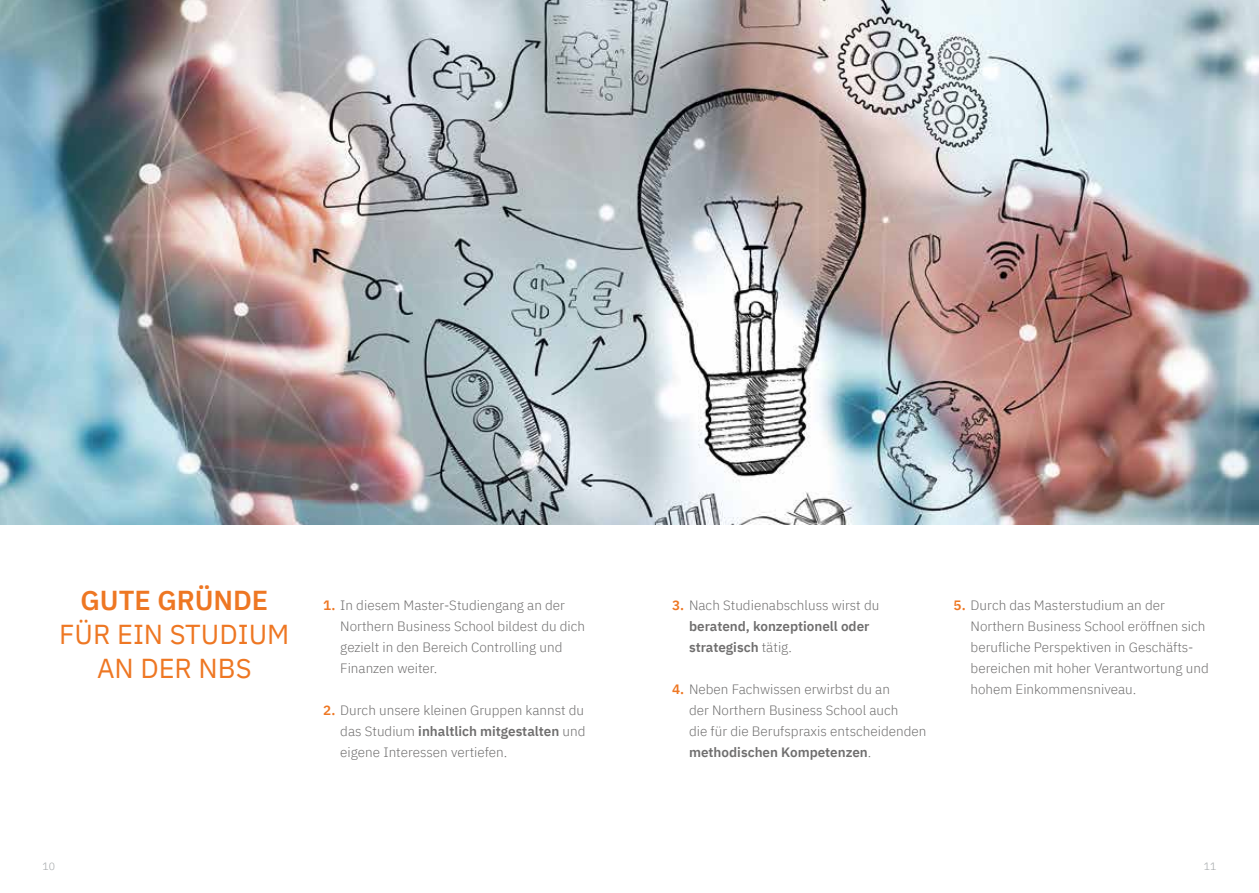
<style>
.page{position:relative;width:1259px;height:893px;background:#fff}
.page>*{position:absolute;margin:0;border:0;box-sizing:border-box;transform-origin:0 0}
.t1{font:27.3px/34.2px "IBM Plex Sans";color:#ee7723;text-align:center}
.t2{font:600 27.3px "IBM Plex Sans";color:#ee7723}
.t3{font:300 13.5px/21px "IBM Plex Sans";color:#706f6f}
.t4{font:600 13.5px/21px "IBM Plex Sans";color:#706f6f}
.t5{font:300 10.5px "IBM Plex Sans";color:#a1a5a7}
.s1{font-weight:600;color:#ee7723}
.s2{font-weight:600}
.s3{color:#ee7723}
.s4{font-weight:300}
</style>
<div class="page">
<img style="left:0;top:0;width:1259px;height:524px">
<h1 class="t2" style="left:80px;top:579px;width:189px">GUTE GRÜNDE</h1>
<h1 class="t1" style="left:59px;top:615px;width:232px">FÜR EIN STUDIUM<br>AN DER NBS</h1>
<p class="t3" style="left:340px;top:593px;width:246px;text-indent:-17px"><span class="s1">1.</span> In diesem Master-Studiengang an der Northern Business School bildest du dich gezielt in den Bereich Controlling und Finanzen weiter.</p>
<p class="t3" style="left:340px;top:698px;width:247px;text-align:justify;text-indent:-17px"><span class="s1">2.</span> Durch unsere kleinen Gruppen kannst du das Studium <span class="s2">inhaltlich mitgestalten</span> und eigene Interessen vertiefen.</p>
<p class="t4" style="left:689px;top:593px;width:192px;text-indent:-17px"><span class="s3">3.</span> <span class="s4">Nach Studienabschluss wirst du </span>beratend, konzeptionell oder strategisch <span class="s4">tätig.</span></p>
<p class="t3" style="left:689px;top:677px;width:239px;text-indent:-17px"><span class="s1">4.</span> Neben Fachwissen erwirbst du an<br>der Northern Business School auch<br>die für die Berufspraxis entscheidenden <span class="s2">methodischen Kompetenzen</span>.</p>
<p class="t3" style="left:970px;top:593px;width:240px;text-indent:-17px"><span class="s1">5.</span> Durch das Masterstudium an der Northern Business School eröffnen sich berufliche Perspektiven in Geschäfts&shy;bereichen mit hoher Verantwortung und hohem Einkommensniveau.</p>
<p class="t5" style="left:43px;top:859px;width:14px">10</p>
<p class="t5" style="left:1203px;top:858px;width:14px">11</p>
</div>
